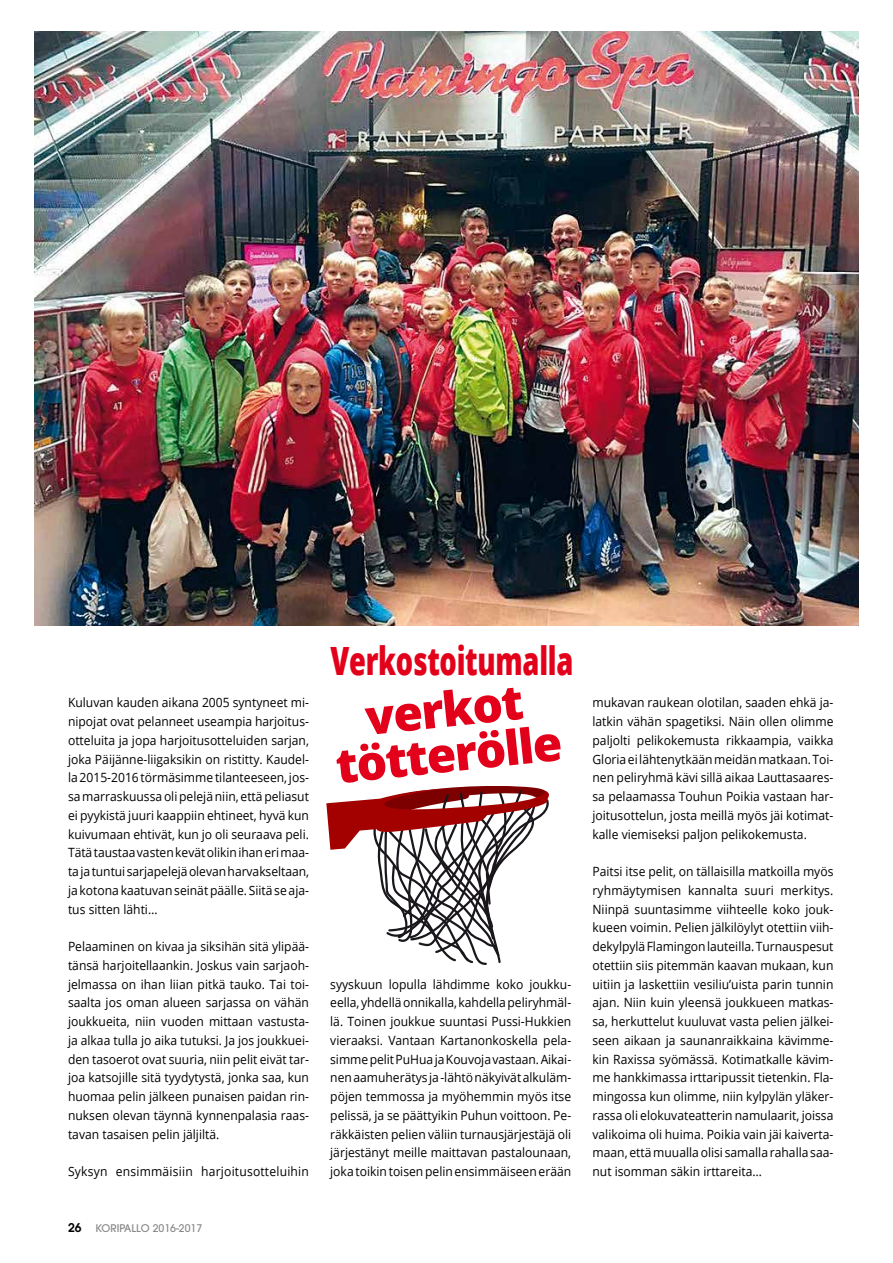
<style>
.page{position:relative;width:893px;height:1263px;background:#fff}
.page>*{position:absolute;margin:0;border:0;box-sizing:border-box;transform-origin:0 0}
.t1{font:800 48px/45px "Open Sans";color:#e2001a;text-align:center}
.t2{font:800 39px "Open Sans";letter-spacing:-.01em;color:#e2001a;scale:.7 1}
.t3{font:12.75px/18.8px "Open Sans";color:#000;text-align:justify;scale:.95 1}
.t4{font:500 10.5px "ITC Avant Garde Std";color:#87888a}
.s1{font-weight:600;font-size:12px;color:#000}
</style>
<div class="page">
<img style="left:34px;top:32px;width:825px;height:594px">
<svg style="left:326px;top:786px;width:223px;height:179px"></svg>
<p class="t3" style="left:68px;top:693px;width:255px">Kuluvan kauden aikana 2005 syntyneet mi&shy;nipojat ovat pelanneet useampia harjoitus&shy;otteluita ja jopa harjoitusotteluiden sarjan, joka Päijänne-liigaksikin on ristitty. Kaudel&shy;la 2015-2016 törmäsimme tilanteeseen, jos&shy;sa marraskuussa oli pelejä niin, että peliasut ei pyykistä juuri kaappiin ehtineet, hyvä kun kuivumaan ehtivät, kun jo oli seuraava peli.<br>Tätä taustaa vasten kevät olikin ihan eri maa&shy;ta ja tuntui sarjapelejä olevan harvakseltaan, ja kotona kaatuvan seinät päälle. Siitä se aja&shy;tus sitten lähti…</p>
<p class="t3" style="left:68px;top:937px;width:255px">Pelaaminen on kivaa ja siksihän sitä ylipää&shy;tänsä harjoitellaankin. Joskus vain sarjaoh&shy;jelmassa on ihan liian pitkä tauko. Tai toi&shy;saalta jos oman alueen sarjassa on vähän joukkueita, niin vuoden mittaan vastusta&shy;ja alkaa tulla jo aika tutuksi. Ja jos joukkuei&shy;den tasoerot ovat suuria, niin pelit eivät tar&shy;joa katsojille sitä tyydytystä, jonka saa, kun huomaa pelin jälkeen punaisen paidan rin&shy;nuksen olevan täynnä kynnenpalasia raas&shy;tavan tasaisen pelin jäljiltä.</p>
<p class="t3" style="left:68px;top:1162px;width:255px">Syksyn ensimmäisiin harjoitusotteluihin</p>
<p class="t4" style="left:68px;top:1221px;width:136px"><span class="s1">26</span> KORIPALLO 2016-2017</p>
<h2 class="t2" style="left:330px;top:631px;width:349px">Verkostoitumalla</h2>
<h1 class="t1" style="left:329px;top:696px;width:229px;rotate:-6deg">verkot tötterölle</h1>
<p class="t3" style="left:330px;top:974px;width:255px">syyskuun lopulla lähdimme koko joukku&shy;eella, yhdellä onnikalla, kahdella peliryhmäl&shy;lä. Toinen joukkue suuntasi Pussi-Hukkien vieraaksi. Vantaan Kartanonkoskella pela&shy;simme pelit PuHua ja Kouvoja vastaan. Aikai&shy;nen aamuherätys ja -lähtö näkyivät alkuläm&shy;pöjen temmossa ja myöhemmin myös itse pelissä, ja se päättyikin Puhun voittoon. Pe&shy;räkkäisten pelien väliin turnausjärjestäjä oli järjestänyt meille maittavan pastalounaan, joka toikin toisen pelin ensimmäiseen erään</p>
<p class="t3" style="left:592px;top:693px;width:255px">mukavan raukean olotilan, saaden ehkä ja&shy;latkin vähän spagetiksi. Näin ollen olimme paljolti pelikokemusta rikkaampia, vaikka Gloria ei lähtenytkään meidän matkaan. Toi&shy;nen peliryhmä kävi sillä aikaa Lauttasaares&shy;sa pelaamassa Touhun Poikia vastaan har&shy;joitusottelun, josta meillä myös jäi kotimat&shy;kalle viemiseksi paljon pelikokemusta.</p>
<p class="t3" style="left:592px;top:862px;width:255px">Paitsi itse pelit, on tällaisilla matkoilla myös ryhmäytymisen kannalta suuri merkitys.<br>Niinpä suuntasimme viihteelle koko jouk&shy;kueen voimin. Pelien jälkilöylyt otettiin viih&shy;dekylpylä Flamingon lauteilla. Turnauspesut otettiin siis pitemmän kaavan mukaan, kun uitiin ja laskettiin vesiliu’uista parin tunnin ajan. Niin kuin yleensä joukkueen matkas&shy;sa, herkuttelut kuuluvat vasta pelien jälkei&shy;seen aikaan ja saunanraikkaina kävimme&shy;kin Raxissa syömässä. Kotimatkalle kävim&shy;me hankkimassa irttaripussit tietenkin. Fla&shy;mingossa kun olimme, niin kylpylän yläker&shy;rassa oli elokuvateatterin namulaarit, joissa valikoima oli huima. Poikia vain jäi kaiverta&shy;maan, että muualla olisi samalla rahalla saa&shy;nut isomman säkin irttareita…</p>
</div>
